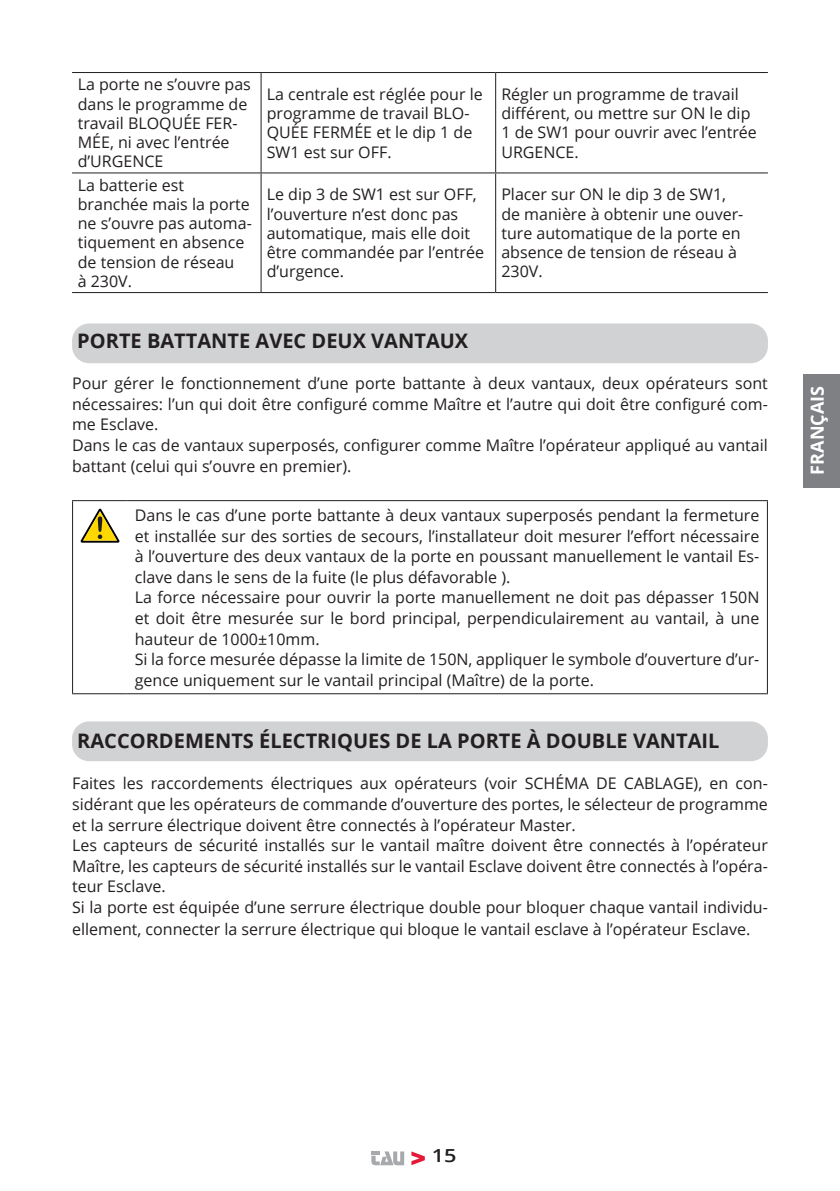
<style>
.page{position:relative;width:840px;height:1191px;background:#fff}
.page>*{position:absolute;margin:0;border:0;box-sizing:border-box;transform-origin:0 0}
.Stacco10{font:700 20px "Open Sans";color:#231f20}
.t1{font:700 18px "Open Sans";color:#fff}
.t2{font:600 18px "Open Sans";color:#231f20;scale:1.2 1}
.Stacco10-2{font:16px/19.2px "Open Sans";color:#231f20}
</style>
<div class="page">
<svg style="left:411px;top:1151px;width:13px;height:14px"></svg>
<svg style="left:371px;top:1151px;width:33px;height:14px"></svg>
<div style="left:802px;top:374px;width:37px;height:114px;background:#7e8083"></div>
<hr style="left:72px;top:72px;width:189px;height:1px;background:#231f20">
<hr style="left:261px;top:72px;width:234px;height:1px;background:#231f20">
<hr style="left:260px;top:73px;width:1px;height:99px;background:#231f20">
<hr style="left:495px;top:72px;width:272px;height:1px;background:#231f20">
<hr style="left:495px;top:73px;width:1px;height:99px;background:#231f20">
<hr style="left:72px;top:172px;width:189px;height:1px;background:#231f20">
<hr style="left:261px;top:172px;width:234px;height:1px;background:#231f20">
<hr style="left:260px;top:173px;width:1px;height:119px;background:#231f20">
<hr style="left:495px;top:172px;width:272px;height:1px;background:#231f20">
<hr style="left:495px;top:173px;width:1px;height:119px;background:#231f20">
<hr style="left:72px;top:292px;width:189px;height:1px;background:#231f20">
<hr style="left:261px;top:292px;width:234px;height:1px;background:#231f20">
<hr style="left:495px;top:292px;width:272px;height:1px;background:#231f20">
<div style="left:72px;top:323px;width:695px;height:40px;background:#d1d2d4;border-radius:17px"></div>
<hr style="left:72px;top:500px;width:55px;height:1px;background:#231f20">
<hr style="left:72px;top:501px;width:1px;height:192px;background:#231f20">
<hr style="left:127px;top:500px;width:640px;height:1px;background:#231f20">
<hr style="left:766px;top:501px;width:1px;height:192px;background:#231f20">
<hr style="left:72px;top:693px;width:55px;height:1px;background:#231f20">
<hr style="left:127px;top:693px;width:640px;height:1px;background:#231f20">
<svg style="left:80px;top:508px;width:39px;height:34px"></svg>
<div style="left:72px;top:721px;width:695px;height:40px;background:#d1d2d4;border-radius:17px"></div>
<p class="Stacco10-2" style="left:78px;top:75px;width:174px">La porte ne s’ouvre pas dans le programme de travail BLOQUÉE FER-<br>MÉE, ni avec l’entrée d’URGENCE</p>
<p class="Stacco10-2" style="left:266px;top:84px;width:217px">La centrale est réglée pour le programme de travail BLO-<br>QUÉE FERMÉE et le dip 1 de<br>SW1 est sur OFF.</p>
<p class="Stacco10-2" style="left:501px;top:84px;width:257px">Régler un programme de travail différent, ou mettre sur ON le dip<br>1 de SW1 pour ouvrir avec l’entrée<br>URGENCE.</p>
<p class="Stacco10-2" style="left:78px;top:175px;width:175px">La batterie est branchée mais la porte ne s’ouvre pas automa&shy;tiquement en absence de tension de réseau<br>à 230V.</p>
<p class="Stacco10-2" style="left:266px;top:185px;width:219px">Le dip 3 de SW1 est sur OFF, l’ouverture n’est donc pas automatique, mais elle doit être commandée par l’entrée d’urgence.</p>
<p class="Stacco10-2" style="left:501px;top:185px;width:243px">Placer sur ON le dip 3 de SW1, de manière à obtenir une ouver&shy;ture automatique de la porte en absence de tension de réseau à<br>230V.</p>
<p class="Stacco10" style="left:77px;top:326px;width:392px">PORTE BATTANTE AVEC DEUX VANTAUX</p>
<p class="Stacco10-2" style="left:72px;top:372px;width:697px;line-height:20.6px;text-align:justify">Pour gérer le fonctionnement d’une porte battante à deux vantaux, deux opérateurs sont nécessaires: l’un qui doit être configuré comme Maître et l’autre qui doit être configuré com&shy;me Esclave.</p>
<p class="Stacco10-2" style="left:72px;top:434px;width:697px;line-height:20.6px">Dans le cas de vantaux superposés, configurer comme Maître l’opérateur appliqué au vantail battant (celui qui s’ouvre en premier).</p>
<p class="Stacco10-2" style="left:135px;top:504px;width:625px;line-height:20.6px;text-align:justify">Dans le cas d’une porte battante à deux vantaux superposés pendant la fermeture et installée sur des sorties de secours, l’installateur doit mesurer l’effort nécessaire à l’ouverture des deux vantaux de la porte en poussant manuellement le vantail Es&shy;clave dans le sens de la fuite (le plus défavorable ).</p>
<p class="Stacco10-2" style="left:135px;top:587px;width:625px;line-height:20.6px;text-align:justify">La force nécessaire pour ouvrir la porte manuellement ne doit pas dépasser 150N et doit être mesurée sur le bord principal, perpendiculairement au vantail, à une hauteur de 1000±10mm.</p>
<p class="Stacco10-2" style="left:135px;top:648px;width:625px;line-height:20.6px">Si la force mesurée dépasse la limite de 150N, appliquer le symbole d’ouverture d’ur&shy;gence uniquement sur le vantail principal (Maître) de la porte.</p>
<p class="Stacco10" style="left:77px;top:726px;width:643px">RACCORDEMENTS ÉLECTRIQUES DE LA PORTE À DOUBLE VANTAIL</p>
<p class="Stacco10-2" style="left:72px;top:772px;width:697px;line-height:20.6px;text-align:justify">Faites les raccordements électriques aux opérateurs (voir SCHÉMA DE CABLAGE), en con&shy;sidérant que les opérateurs de commande d’ouverture des portes, le sélecteur de programme et la serrure électrique doivent être connectés à l’opérateur Master.</p>
<p class="Stacco10-2" style="left:72px;top:834px;width:697px;line-height:20.6px;text-align:justify">Les capteurs de sécurité installés sur le vantail maître doivent être connectés à l’opérateur Maître, les capteurs de sécurité installés sur le vantail Esclave doivent être connectés à l’opéra&shy;teur Esclave.</p>
<p class="Stacco10-2" style="left:72px;top:896px;width:697px;line-height:21.6px">Si la porte est équipée d’une serrure électrique double pour bloquer chaque vantail individu&shy;ellement, connecter la serrure électrique qui bloque le vantail esclave à l’opérateur Esclave.</p>
<p class="t1" style="left:804px;top:474px;width:90px;rotate:-90deg">FRANÇAIS</p>
<p class="t2" style="left:431px;top:1143px;width:22px">15</p>
</div>
